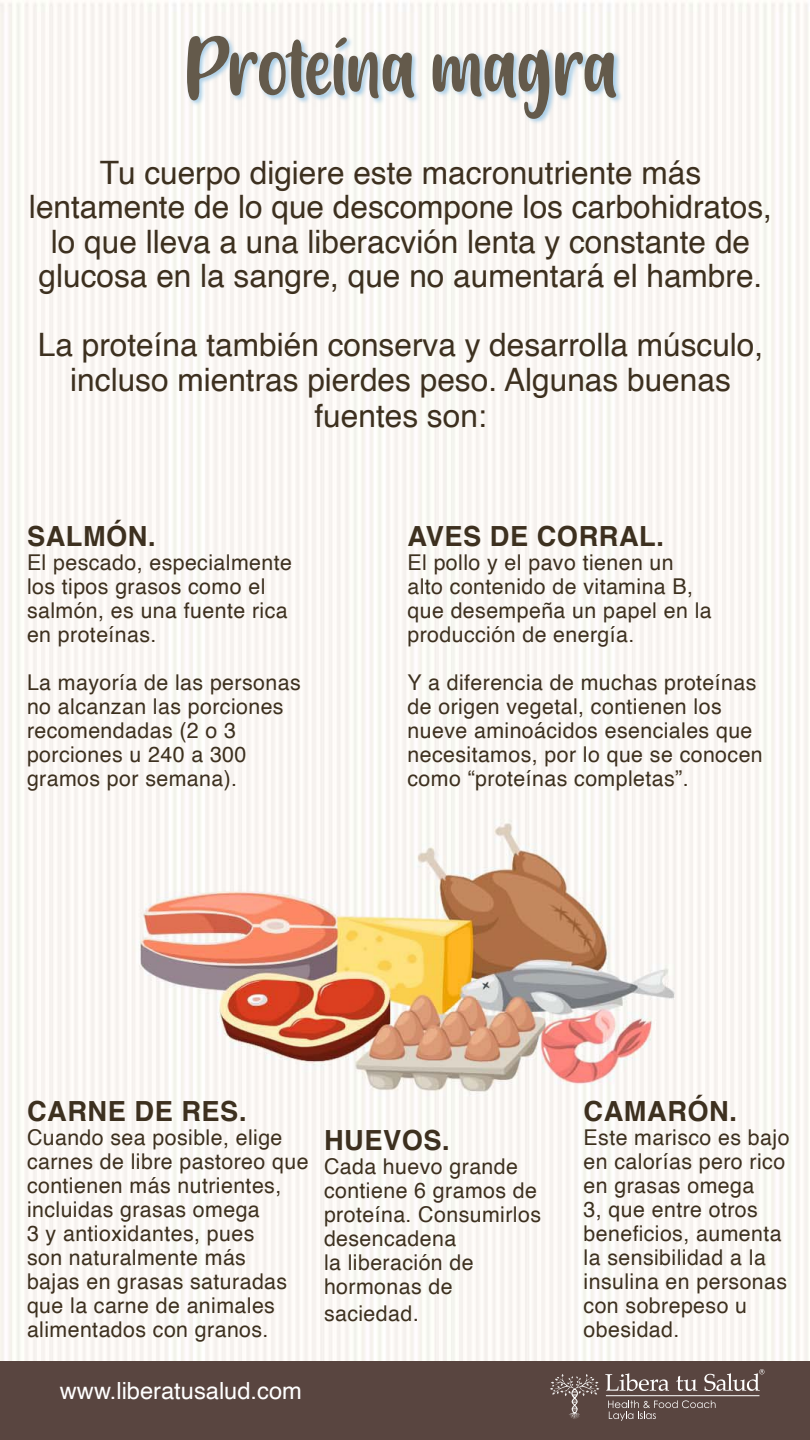
<style>
.page{position:relative;width:810px;height:1440px;background:#fff}
.page>*{position:absolute;margin:0;border:0;box-sizing:border-box;transform-origin:0 0}
.t1{font:85.5px "Friendly Schoolmates";letter-spacing:-.02em;color:#645a4b}
.t2{font:32.25px/34.5px "Helvetica";color:#3d301f;text-align:center}
.t3{font:700 27.75px "Helvetica";letter-spacing:.02em;color:#3d301f}
.t4{font:23.7px "Helvetica";color:#fff}
.t5{font:21.75px/24px "Helvetica";letter-spacing:.02em;color:#3d301f}
.s1{font-size:23.25px}
</style>
<div class="page">
<img style="left:0;top:2px;width:809px;height:1359px">
<svg style="left:185px;top:35px;width:438px;height:90px"></svg>
<div style="left:0;top:1361px;width:810px;height:79px;background:#594540"></div>
<svg style="left:608px;top:1400px;width:108px;height:21px"></svg>
<svg style="left:605px;top:1373px;width:64px;height:18px"></svg>
<svg style="left:676px;top:1376px;width:21px;height:15px"></svg>
<svg style="left:550px;top:1374px;width:49px;height:45px"></svg>
<hr style="left:606px;top:1395px;width:153px;height:1px;background:#fff">
<svg style="left:704px;top:1369px;width:60px;height:22px"></svg>
<h1 class="t1" style="left:183px;top:21px;width:437px">Proteína magra</h1>
<h2 class="t2" style="left:29px;top:156px;width:745px">Tu cuerpo digiere este macronutriente más lentamente de lo que descompone los carbohidratos, lo que lleva a una liberacvión lenta y constante de glucosa en la sangre, que no aumentará el hambre.</h2>
<h2 class="t2" style="left:38px;top:329px;width:727px;line-height:35.2px">La proteína también conserva y desarrolla músculo, incluso mientras pierdes peso. Algunas buenas fuentes son:</h2>
<p class="t3" style="left:27px;top:514px;width:130px">SALMÓN.</p>
<p class="t5" style="left:27px;top:551px;width:266px">El pescado, especialmente los tipos grasos como el salmón, es una fuente rica en proteínas.</p>
<p class="t5" style="left:27px;top:671px;width:275px">La mayoría de las personas no alcanzan las porciones recomendadas (2 o 3 porciones u 240 a 300 gramos por semana).</p>
<p class="t3" style="left:408px;top:514px;width:258px">AVES DE CORRAL.</p>
<p class="t5" style="left:408px;top:551px;width:306px">El pollo y el pavo tienen un alto contenido de vitamina B, que desempeña un papel en la producción de energía.</p>
<p class="t5" style="left:408px;top:671px;width:357px">Y a diferencia de muchas proteínas de origen vegetal, contienen los nueve aminoácidos esenciales que necesitamos, por lo que se conocen como “proteínas completas”.</p>
<p class="t3" style="left:27px;top:1089px;width:221px">CARNE DE RES.</p>
<p class="t5" style="left:27px;top:1126px;width:283px">Cuando sea posible, elige carnes de libre pastoreo que contienen más nutrientes, incluidas grasas omega<br>3 y antioxidantes, pues<br>son naturalmente más<br>bajas en grasas saturadas que la carne de animales alimentados con granos.</p>
<p class="t4" style="left:60px;top:1373px;width:244px">www.liberatusalud.com</p>
<p class="t3" style="left:324px;top:1118px;width:127px">HUEVOS.</p>
<p class="t5" style="left:324px;top:1155px;width:219px">Cada huevo grande contiene 6 gramos de proteína. Consumirlos desencadena<br>la liberación de hormonas de</p>
<p class="t5" style="left:324px;top:1302px;width:97px">saciedad<span class="s1">.</span></p>
<p class="t3" style="left:584px;top:1089px;width:155px">CAMARÓN.</p>
<p class="t5" style="left:584px;top:1126px;width:207px">Este marisco es bajo en calorías pero rico en grasas omega<br>3, que entre otros beneficios, aumenta la sensibilidad a la insulina en personas con sobrepeso u obesidad.</p>
</div>
